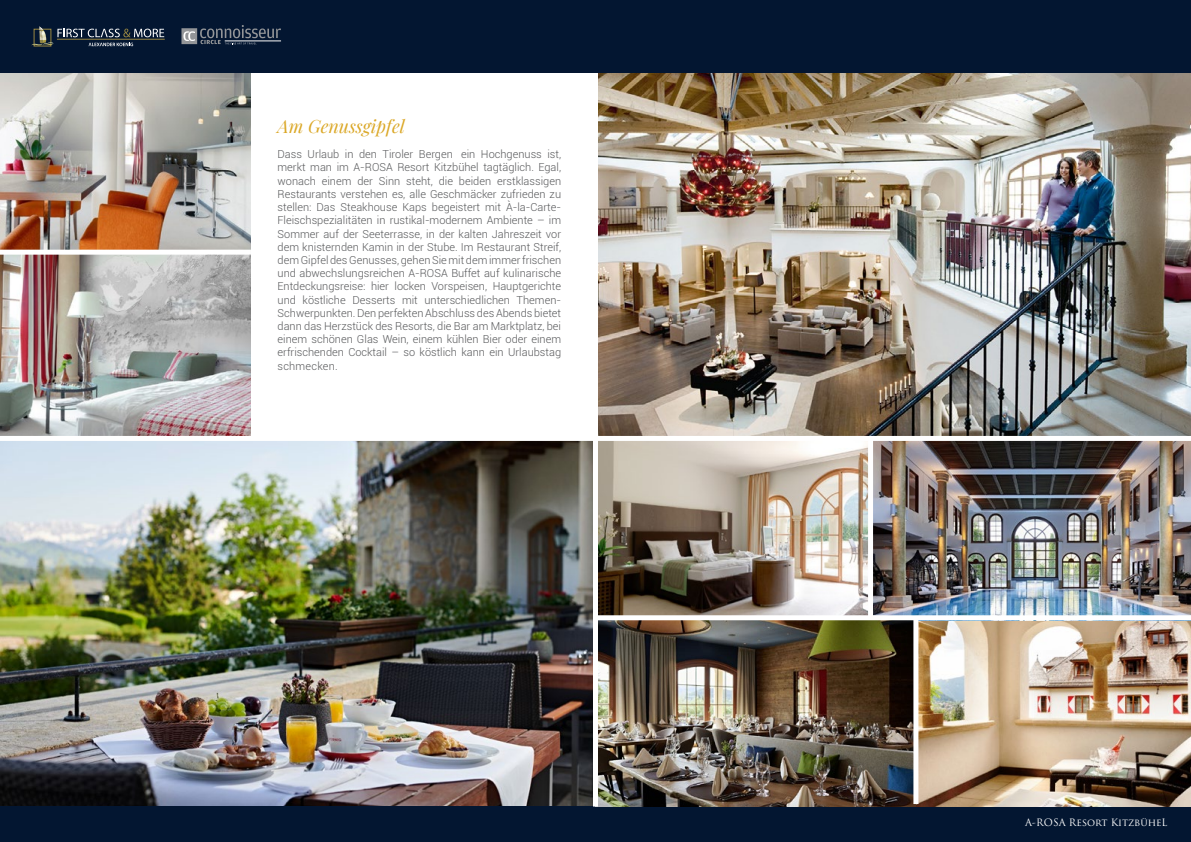
<style>
.page{position:relative;width:1191px;height:842px;background:#fff}
.page>*{position:absolute;margin:0;border:0;box-sizing:border-box;transform-origin:0 0}
.t1{font:italic 18px "Playfair Display";color:#dba828}
.t2{font:300 11px/13.2px "Roboto";color:#58595b;text-align:justify}
.t3{font:10px "Trajan Pro";color:#fff}
</style>
<div class="page">
<div style="left:0;top:804px;width:1191px;height:38px;background:#031631"></div>
<img style="left:0;top:441px;width:593px;height:365px">
<img style="left:0;top:72px;width:251px;height:364px">
<img style="left:598px;top:441px;width:593px;height:365px">
<img style="left:598px;top:72px;width:593px;height:364px">
<div style="left:0;top:250px;width:251px;height:5px;background:#fff"></div>
<div style="left:595px;top:615px;width:596px;height:5px;background:#fff"></div>
<div style="left:868px;top:436px;width:5px;height:182px;background:#fff"></div>
<div style="left:913px;top:618px;width:5px;height:186px;background:#fff"></div>
<div style="left:593px;top:71px;width:5px;height:735px;background:#fff"></div>
<div style="left:0;top:0;width:1191px;height:72px;background:#031631"></div>
<hr style="left:57px;top:39px;width:108px;height:1px;background:#998742">
<svg style="left:31px;top:26px;width:133px;height:20px"></svg>
<svg style="left:181px;top:25px;width:100px;height:19px"></svg>
<h1 class="t1" style="left:277px;top:113px;width:129px">Am Genussgipfel</h1>
<p class="t2" style="left:277px;top:147px;width:285px">Dass Urlaub in den Tiroler Bergen ein Hochgenuss ist, merkt man im A-ROSA Resort Kitzbühel tagtäglich. Egal, wonach einem der Sinn steht, die beiden erstklassigen Restaurants verstehen es, alle Geschmäcker zufrieden zu stellen: Das Steakhouse Kaps begeistert mit À-la-Carte-Fleischspezialitäten in rustikal-modernem Ambiente – im Sommer auf der Seeterrasse, in der kalten Jahreszeit vor dem knisternden Kamin in der Stube. Im Restaurant Streif, dem Gipfel des Genusses, gehen Sie mit dem immer frischen und abwechslungsreichen A-ROSA Buffet auf kulinarische Entdeckungsreise: hier locken Vorspeisen, Hauptgerichte und köstliche Desserts mit unterschiedlichen Themen-Schwerpunkten. Den perfekten Abschluss des Abends bietet dann das Herzstück des Resorts, die Bar am Marktplatz, bei einem schönen Glas Wein, einem kühlen Bier oder einem erfrischenden Cocktail – so köstlich kann ein Urlaubstag schmecken.</p>
<p class="t3" style="left:1025px;top:816px;width:144px">A-ROSA Resort KitzbüheL</p>
</div>
